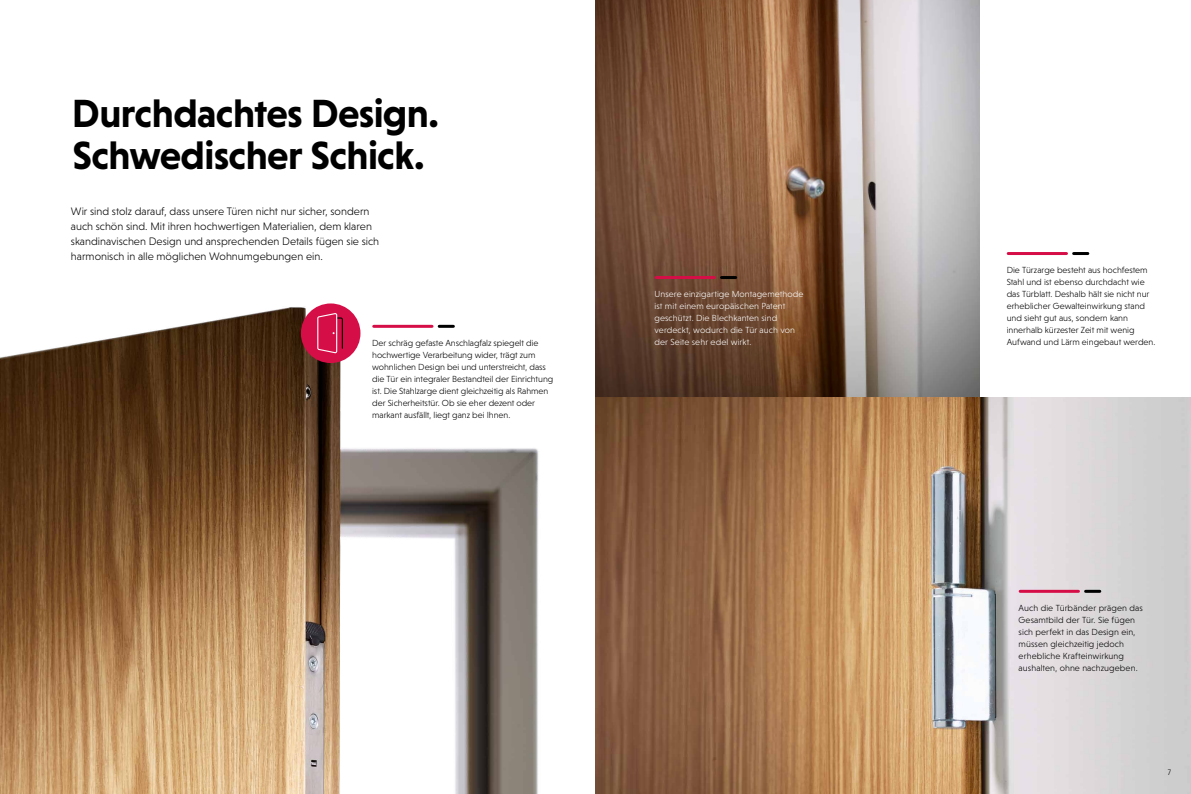
<style>
.page{position:relative;width:1191px;height:794px;background:#fff}
.page>*{position:absolute;margin:0;border:0;box-sizing:border-box;transform-origin:0 0}
.t1{font:700 40px/42px "Niveau Grotesk";letter-spacing:-.015em;color:#000}
.t2{font:300 11px/15px "Niveau Grotesk";color:#000}
.t3{font:300 9px/12px "Niveau Grotesk";color:#000}
.t4{font:300 9px/12px "Niveau Grotesk";letter-spacing:.01em;color:#fff}
.t5{font:300 8px "Niveau Grotesk";color:#000}
</style>
<div class="page">
<img style="left:595px;top:0;width:384px;height:397px">
<img style="left:0;top:228px;width:626px;height:566px">
<hr style="left:374px;top:325px;width:58px;height:3px;background:#d60e47">
<hr style="left:439px;top:325px;width:14px;height:3px;background:#000">
<hr style="left:1008px;top:252px;width:58px;height:3px;background:#d60e47">
<hr style="left:1073px;top:252px;width:14px;height:3px;background:#000">
<hr style="left:656px;top:276px;width:58px;height:3px;background:#d60e47">
<hr style="left:721px;top:276px;width:14px;height:3px;background:#000">
<img style="left:595px;top:397px;width:596px;height:397px">
<hr style="left:1020px;top:590px;width:58px;height:3px;background:#d60e47">
<hr style="left:1085px;top:590px;width:14px;height:3px;background:#000">
<div style="left:301px;top:303px;width:59px;height:60px;background:#d60e47;border-radius:50%"></div>
<svg style="left:317px;top:313px;width:26px;height:41px"></svg>
<h1 class="t1" style="left:72px;top:92px;width:369px">Durchdachtes Design.<br>Schwedischer Schick.</h1>
<p class="t2" style="left:71px;top:203px;width:310px">Wir sind stolz darauf, dass unsere Türen nicht nur sicher, sondern auch schön sind. Mit ihren hochwertigen Materialien, dem klaren skandinavischen Design und ansprechenden Details fügen sie sich harmonisch in alle möglichen Wohnumgebungen ein.</p>
<p class="t3" style="left:372px;top:337px;width:183px">Der schräg gefaste Anschlagfalz spiegelt die hochwertige Verarbeitung wider, trägt zum wohnlichen Design bei und unterstreicht, dass die Tür ein integraler Bestandteil der Einrichtung ist. Die Stahlzarge dient gleichzeitig als Rahmen der Sicherheitstür. Ob sie eher dezent oder markant ausfällt, liegt ganz bei Ihnen.</p>
<p class="t4" style="left:654px;top:288px;width:150px">Unsere einzigartige Montagemethode ist mit einem europäischen Patent geschützt. Die Blechkanten sind verdeckt, wodurch die Tür auch von der Seite sehr edel wirkt.</p>
<p class="t3" style="left:1006px;top:264px;width:150px">Die Türzarge besteht aus hochfestem Stahl und ist ebenso durchdacht wie das Türblatt. Deshalb hält sie nicht nur erheblicher Gewalteinwirkung stand und sieht gut aus, sondern kann innerhalb kürzester Zeit mit wenig Aufwand und Lärm eingebaut werden.</p>
<p class="t3" style="left:1018px;top:602px;width:126px">Auch die Türbänder prägen das<br>Gesamtbild der Tür. Sie fügen sich perfekt in das Design ein, müssen gleichzeitig jedoch erhebliche Krafteinwirkung aushalten, ohne nachzugeben.</p>
<p class="t5" style="left:1168px;top:768px;width:5px">7</p>
</div>
